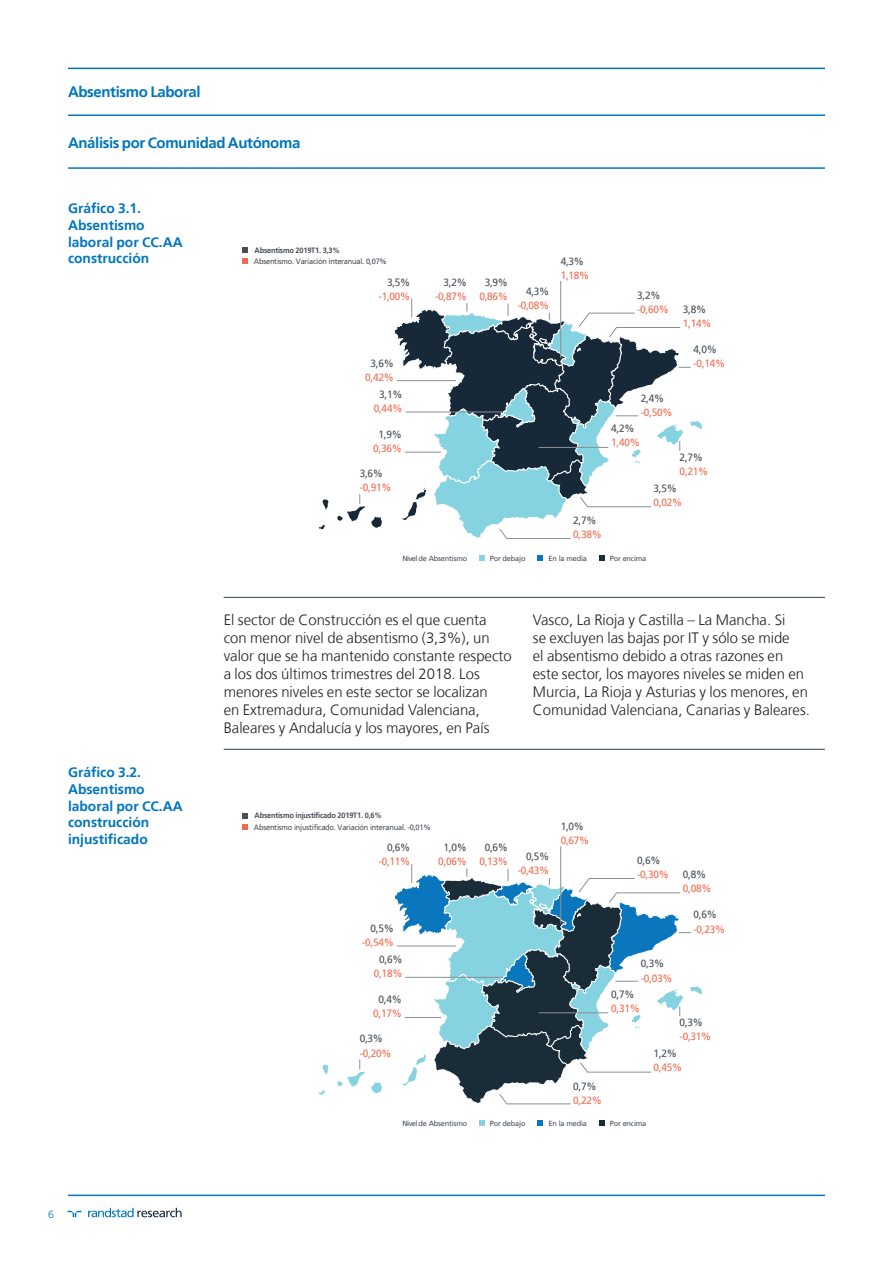
<style>
.page{position:relative;width:893px;height:1263px;background:#fff}
.page>*{position:absolute;margin:0;border:0;box-sizing:border-box;transform-origin:0 0}
.Texto_corrido{font:300 15px/18px "Frutiger";color:#231f20}
.t1{font:700 15px "Frutiger";letter-spacing:-.025em;color:#0076be}
.Texto_corrido-2{font:700 13.8px/16.5px "Frutiger";color:#0076be}
.t2{font:10.65px/14.1px "Frutiger";letter-spacing:-.025em;color:#f26c51;scale:.95 1}
.t3{font:300 10.5px "Frutiger";color:#0076be}
.t4{font:7.8px "Frutiger";letter-spacing:-.025em;color:#484f57;scale:.95 1}
.t5{font:7.8px "Frutiger";letter-spacing:-.025em;color:#464b54;scale:.95 1}
.t6{font:700 7.8px "Frutiger";letter-spacing:-.025em;color:#484f57;scale:.95 1}
.t7{font:700 7.8px "Frutiger";letter-spacing:-.025em;color:#464b54;scale:.95 1}
.t8{font:7.35px "Frutiger";letter-spacing:-.025em;color:#484f57}
.s1{color:#484f57}
</style>
<div class="page">
<svg style="left:68px;top:1208px;width:114px;height:9px"></svg>
<hr style="left:68px;top:1194px;width:757px;height:2px;background:#0076be">
<hr style="left:68px;top:68px;width:757px;height:1px;background:#0076be">
<hr style="left:68px;top:114px;width:757px;height:2px;background:#0076be">
<hr style="left:68px;top:167px;width:757px;height:2px;background:#0076be">
<svg style="left:242px;top:247px;width:6px;height:17px"></svg>
<hr style="left:560px;top:281px;width:1px;height:77px;background:#8b8f94">
<svg style="left:319px;top:299px;width:383px;height:240px"></svg>
<svg style="left:479px;top:555px;width:5px;height:5px"></svg>
<svg style="left:537px;top:555px;width:6px;height:5px"></svg>
<svg style="left:599px;top:555px;width:5px;height:5px"></svg>
<hr style="left:560px;top:847px;width:1px;height:76px;background:#8b8f94">
<svg style="left:319px;top:864px;width:383px;height:241px"></svg>
<svg style="left:242px;top:824px;width:6px;height:5px"></svg>
<svg style="left:242px;top:813px;width:6px;height:5px"></svg>
<svg style="left:479px;top:1120px;width:5px;height:6px"></svg>
<svg style="left:537px;top:1120px;width:6px;height:6px"></svg>
<svg style="left:599px;top:1120px;width:5px;height:6px"></svg>
<hr style="left:224px;top:749px;width:601px;height:1px;background:#313e48">
<hr style="left:224px;top:597px;width:601px;height:1px;background:#313e48">
<p class="t1" style="left:68px;top:85px;width:134px">Absentismo Laboral</p>
<p class="t1" style="left:68px;top:136px;width:234px">Análisis por Comunidad Autónoma</p>
<p class="Texto_corrido-2" style="left:68px;top:201px;width:75px">Gráfico 3.1.</p>
<p class="Texto_corrido-2" style="left:68px;top:218px;width:116px">Absentismo laboral por CC.AA construcción</p>
<p class="t7" style="left:255px;top:247px;width:91px">Absentismo 2019T1. 3,3%</p>
<p class="t5" style="left:254px;top:258px;width:142px">Absentismo. Variación interanual. 0,07%</p>
<p class="t2" style="left:379px;top:276px;width:35px;text-align:right"><span class="s1">3,5% </span>-1,00%</p>
<p class="t2" style="left:365px;top:356px;width:32px;text-align:center"><span class="s1">3,6%<br></span>0,42%</p>
<p class="t2" style="left:374px;top:387px;width:32px;text-align:center"><span class="s1">3,1%<br></span>0,44%</p>
<p class="t2" style="left:373px;top:428px;width:32px;text-align:center"><span class="s1">1,9%<br></span>0,36%</p>
<p class="t2" style="left:360px;top:467px;width:35px"><span class="s1">3,6% </span>-0,91%</p>
<p class="t2" style="left:435px;top:276px;width:35px;text-align:right"><span class="s1">3,2% </span>-0,87%</p>
<p class="t2" style="left:479px;top:276px;width:32px;text-align:center"><span class="s1">3,9%<br></span>0,86%</p>
<p class="t2" style="left:518px;top:285px;width:35px;text-align:right"><span class="s1">4,3% </span>-0,08%</p>
<p class="t2" style="left:561px;top:255px;width:32px"><span class="s1">4,3%<br></span>1,18%</p>
<p class="t2" style="left:573px;top:514px;width:32px"><span class="s1">2,7%<br></span>0,38%</p>
<p class="t2" style="left:637px;top:288px;width:35px"><span class="s1">3,2% </span>-0,60%</p>
<p class="t2" style="left:683px;top:303px;width:32px"><span class="s1">3,8%<br></span>1,14%</p>
<p class="t2" style="left:693px;top:343px;width:35px"><span class="s1">4,0% </span>-0,14%</p>
<p class="t2" style="left:641px;top:392px;width:35px"><span class="s1">2,4% </span>-0,50%</p>
<p class="t2" style="left:611px;top:422px;width:32px"><span class="s1">4,2%<br></span>1,40%</p>
<p class="t2" style="left:680px;top:451px;width:32px"><span class="s1">2,7%<br></span>0,21%</p>
<p class="t2" style="left:654px;top:482px;width:32px"><span class="s1">3,5%<br></span>0,02%</p>
<p class="t8" style="left:402px;top:555px;width:66px">Nivel de Absentismo</p>
<p class="t8" style="left:490px;top:555px;width:37px">Por debajo</p>
<p class="t8" style="left:549px;top:555px;width:40px">En la media</p>
<p class="t8" style="left:610px;top:555px;width:38px">Por encima</p>
<p class="Texto_corrido-2" style="left:68px;top:765px;width:75px">Gráfico 3.2.</p>
<p class="Texto_corrido-2" style="left:68px;top:782px;width:116px">Absentismo laboral por CC.AA construcción injustificado</p>
<p class="Texto_corrido" style="left:224px;top:612px;width:290px">El sector de Construcción es el que cuenta con menor nivel de absentismo (3,3%), un valor que se ha mantenido constante respecto a los dos últimos trimestres del 2018. Los menores niveles en este sector se localizan<br>en Extremadura, Comunidad Valenciana, Baleares y Andalucía y los mayores, en País</p>
<p class="Texto_corrido" style="left:533px;top:612px;width:279px">Vasco, La Rioja y Castilla – La Mancha. Si<br>se excluyen las bajas por IT y sólo se mide<br>el absentismo debido a otras razones en este sector, los mayores niveles se miden en Murcia, La Rioja y Asturias y los menores, en Comunidad Valenciana, Canarias y Baleares.</p>
<p class="t6" style="left:255px;top:812px;width:135px">Absentismo injustificado 2019T1. 0,6%</p>
<p class="t4" style="left:254px;top:823px;width:188px">Absentismo injustificado. Variación interanual. -0,01%</p>
<p class="t2" style="left:438px;top:841px;width:32px;text-align:center"><span class="s1">1,0%<br></span>0,06%</p>
<p class="t2" style="left:379px;top:841px;width:35px;text-align:right"><span class="s1">0,6% </span>-0,11%</p>
<p class="t2" style="left:479px;top:841px;width:32px;text-align:center"><span class="s1">0,6%<br></span>0,13%</p>
<p class="t2" style="left:518px;top:850px;width:35px;text-align:right"><span class="s1">0,5% </span>-0,43%</p>
<p class="t2" style="left:362px;top:922px;width:35px;text-align:right"><span class="s1">0,5% </span>-0,54%</p>
<p class="t2" style="left:374px;top:953px;width:32px;text-align:center"><span class="s1">0,6%<br></span>0,18%</p>
<p class="t2" style="left:373px;top:993px;width:32px;text-align:center"><span class="s1">0,4%<br></span>0,17%</p>
<p class="t2" style="left:360px;top:1032px;width:35px"><span class="s1">0,3% </span>-0,20%</p>
<p class="t2" style="left:561px;top:820px;width:32px"><span class="s1">1,0%<br></span>0,67%</p>
<p class="t2" style="left:573px;top:1079px;width:32px"><span class="s1">0,7%<br></span>0,22%</p>
<p class="t2" style="left:637px;top:854px;width:35px"><span class="s1">0,6% </span>-0,30%</p>
<p class="t2" style="left:683px;top:868px;width:32px"><span class="s1">0,8%<br></span>0,08%</p>
<p class="t2" style="left:693px;top:908px;width:35px"><span class="s1">0,6% </span>-0,23%</p>
<p class="t2" style="left:641px;top:957px;width:35px"><span class="s1">0,3% </span>-0,03%</p>
<p class="t2" style="left:611px;top:987px;width:32px"><span class="s1">0,7%<br></span>0,31%</p>
<p class="t2" style="left:680px;top:1016px;width:35px"><span class="s1">0,3% </span>-0,31%</p>
<p class="t2" style="left:654px;top:1047px;width:32px"><span class="s1">1,2%<br></span>0,45%</p>
<p class="t8" style="left:402px;top:1120px;width:66px">Nivel de Absentismo</p>
<p class="t8" style="left:490px;top:1120px;width:37px">Por debajo</p>
<p class="t8" style="left:549px;top:1120px;width:40px">En la media</p>
<p class="t8" style="left:610px;top:1120px;width:38px">Por encima</p>
<p class="t3" style="left:48px;top:1210px;width:7px">6</p>
</div>
